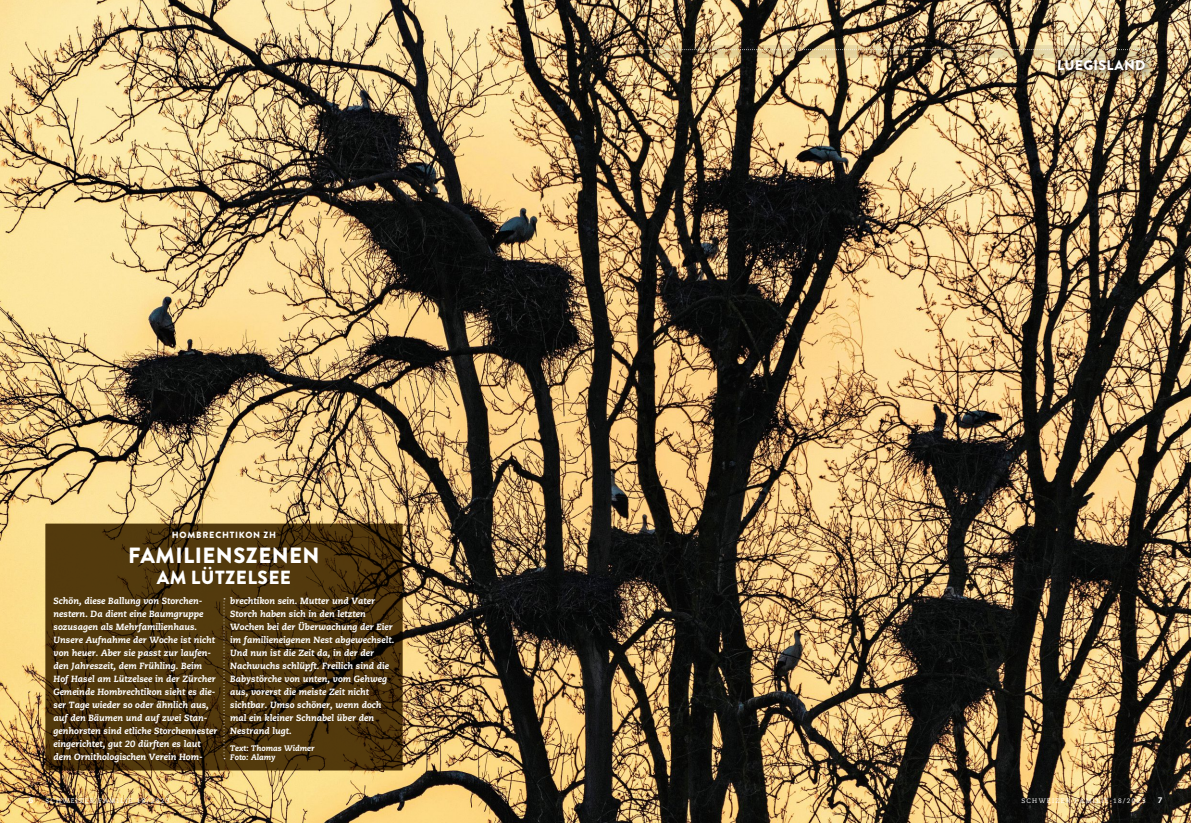
<style>
.page{position:relative;width:1191px;height:823px;background:#fff}
.page>*{position:absolute;margin:0;border:0;box-sizing:border-box;transform-origin:0 0}
.t1{font:22px "Brandon Grotesque Black OV AVWLCC";letter-spacing:.02em;color:#fff}
.t2{font:19px "Brandon Grotesque Black OV AVWLCC";letter-spacing:.02em;color:#fff}
.t3{font:14px "Brandon Grotesque Black OV AVWLCC";letter-spacing:.02em;color:#fff}
.t4{font:9px/13px "Caecilia Heavy Italic OV AVWLCB";color:#fff}
.t5{font:9px "Brandon Grotesque Black OV AVWLCC";letter-spacing:.085em;color:#fff}
.t6{font:8px/9px "Caecilia Heavy Italic OV AVWLCB";color:#fff}
.t7{font:8px "Caecilia Heavy OV AVWLCD";color:#fff}
.t8{font:6.5px "Caecilia Roman OV AVWLCE";letter-spacing:.2em;color:#fff}
</style>
<div class="page">
<img style="left:0;top:0;width:1191px;height:822px">
<svg style="left:45px;top:523px;width:358px;height:247px;background:#49310b"></svg>
<svg style="left:223px;top:598px;width:2px;height:160px"></svg>
<div style="left:626px;top:45px;width:527px;height:13px;background:#1f1c1a;opacity:.75"></div>
<svg style="left:630px;top:49px;width:516px;height:1px"></svg>
<div style="left:1054px;top:56px;width:99px;height:22px;background:#1f1c1a;opacity:.75"></div>
<p class="t5" style="left:172px;top:529px;width:106px">HOMBRECHTIKON ZH</p>
<h1 class="t1" style="left:128px;top:542px;width:193px">FAMILIENSZENEN</h1>
<h2 class="t2" style="left:157px;top:566px;width:136px">AM LÜTZELSEE</h2>
<p class="t4" style="left:53px;top:593px;width:165px">Schön, diese Ballung von Storchen&shy;nestern. Da dient eine Baumgruppe sozusagen als Mehrfamilienhaus.<br>Unsere Aufnahme der Woche ist nicht von heuer. Aber sie passt zur laufen&shy;den Jahreszeit, dem Frühling. Beim Hof Hasel am Lützelsee in der Zürcher Gemeinde Hombrechtikon sieht es die&shy;ser Tage wieder so oder ähnlich aus, auf den Bäumen und auf zwei Stan&shy;genhorsten sind etliche Storchennester eingerichtet, gut 20 dürften es laut dem Ornithologischen Verein Hom-</p>
<p class="t4" style="left:230px;top:593px;width:166px">brechtikon sein. Mutter und Vater Storch haben sich in den letzten Wochen bei der Überwachung der Eier im familieneigenen Nest abgewechselt.<br>Und nun ist die Zeit da, in der der Nachwuchs schlüpft. Freilich sind die Babystörche von unten, vom Gehweg aus, vorerst die meiste Zeit nicht sichtbar. Umso schöner, wenn doch mal ein kleiner Schnabel über den Nestrand lugt.</p>
<p class="t6" style="left:230px;top:743px;width:86px">Text: Thomas Widmer<br>Foto: Alamy</p>
<h3 class="t3" style="left:1057px;top:57px;width:90px">LUEGISLAND</h3>
<p class="t7" style="left:28px;top:795px;width:6px">6</p>
<p class="t8" style="left:45px;top:796px;width:126px">SCHWEIZER FAMILIE 18/2023</p>
<p class="t8" style="left:1021px;top:796px;width:126px">SCHWEIZER FAMILIE 18/2023</p>
<p class="t7" style="left:1157px;top:795px;width:6px">7</p>
</div>
